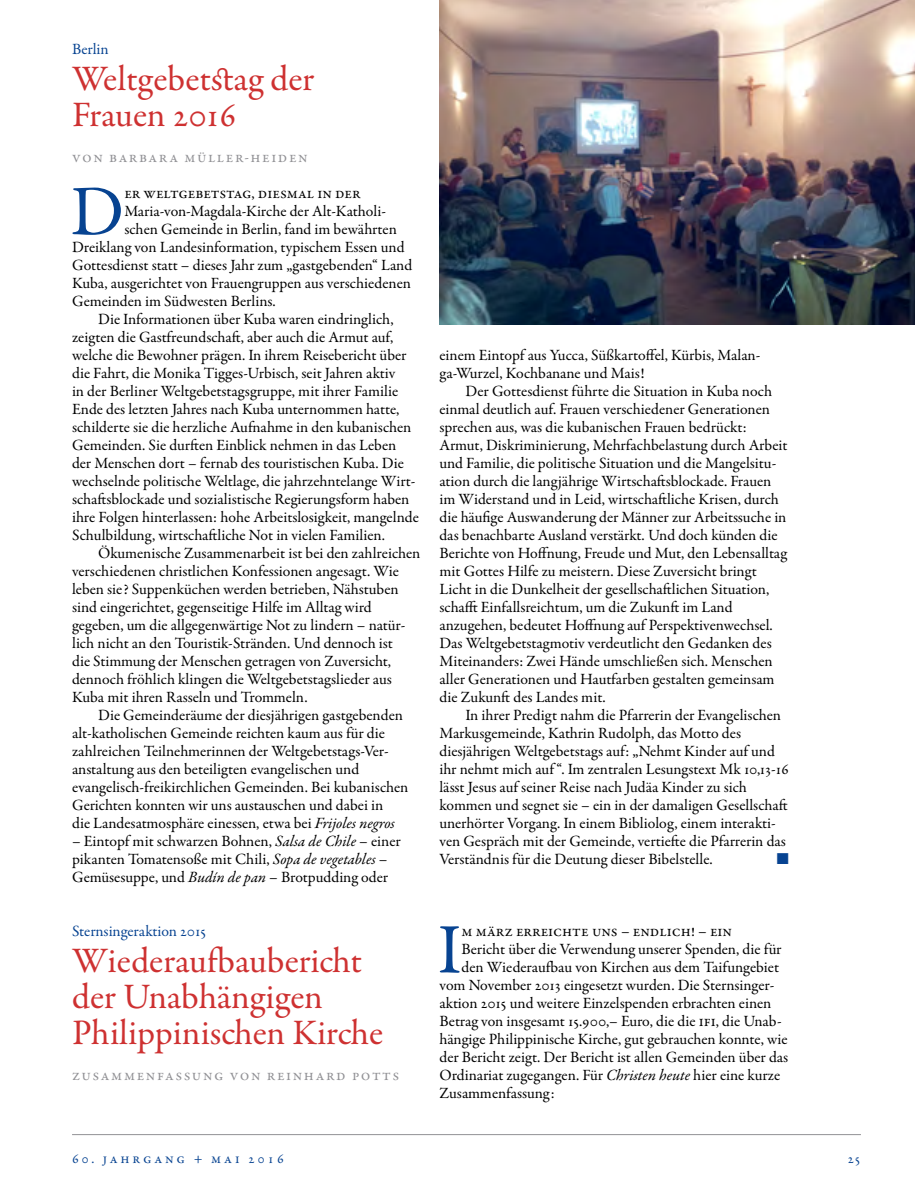
<style>
.page{position:relative;width:915px;height:1191px;background:#fff}
.page>*{position:absolute;margin:0;border:0;box-sizing:border-box;transform-origin:0 0}
.t1{font:71.25px "Garamond Premr Pro";color:#074391}
.t2{font:36px/36px "Garamond Premr Pro";letter-spacing:-.005em;color:#ce3131}
.t3{font:15.75px/18px "Garamond Premr Pro";color:#000}
.t4{font:15.75px "Garamond Premr Pro";letter-spacing:.1em;color:#919195}
.t5{font:15.75px "Garamond Premr Pro";letter-spacing:-.05em;color:#000}
.t6{font:15.75px "Garamond Premr Pro";letter-spacing:-.015em;color:#074391}
.t7{font:15.75px "Zapf Dingbats ITC";color:#074391}
.t8{font:14.25px "Garamond Premr Pro";letter-spacing:.2em;color:#074391}
.s1{font-style:italic}
</style>
<div class="page">
<hr style="left:72px;top:1134px;width:788px;height:1px;background:#919195">
<img style="left:439px;top:0;width:475px;height:324px">
<p class="t6" style="left:72px;top:40px;width:38px">Berlin</p>
<h2 class="t2" style="left:72px;top:62px;width:244px">Weltgebetstag der<br>Frauen 2016</h2>
<p class="t4" style="left:72px;top:148px;width:237px">Von Barbara Müller-Heiden</p>
<h1 class="t1" style="left:70px;top:169px;width:55px">D</h1>
<p class="t3" style="left:124px;top:184px;width:238px">er Weltgebetstag, diesmal in der</p>
<p class="t3" style="left:124px;top:202px;width:263px">Maria-von-Magdala-Kirche der Alt-Katholi-</p>
<p class="t3" style="left:124px;top:220px;width:274px">schen Gemeinde in Berlin, fand im bewährten</p>
<p class="t3" style="left:72px;top:238px;width:334px">Dreiklang von Landesinformation, typischem Essen und</p>
<p class="t3" style="left:72px;top:256px;width:341px">Gottesdienst statt – dieses Jahr zum „gastgebenden“ Land</p>
<p class="t3" style="left:72px;top:274px;width:340px">Kuba, ausgerichtet von Frauengruppen aus verschiedenen</p>
<p class="t3" style="left:72px;top:292px;width:205px">Gemeinden im Südwesten Berlins.</p>
<p class="t3" style="left:98px;top:310px;width:297px">Die Informationen über Kuba waren eindringlich,</p>
<p class="t3" style="left:72px;top:328px;width:323px">zeigten die Gastfreundschaft, aber auch die Armut auf,</p>
<p class="t3" style="left:72px;top:346px;width:336px">welche die Bewohner prägen. In ihrem Reisebericht über</p>
<p class="t3" style="left:72px;top:364px;width:325px">die Fahrt, die Monika Tigges-Urbisch, seit Jahren aktiv</p>
<p class="t3" style="left:72px;top:382px;width:327px">in der Berliner Weltgebetstagsgruppe, mit ihrer Familie</p>
<p class="t3" style="left:72px;top:400px;width:329px">Ende des letzten Jahres nach Kuba unternommen hatte,</p>
<p class="t3" style="left:72px;top:418px;width:341px">schilderte sie die herzliche Aufnahme in den kubanischen</p>
<p class="t3" style="left:72px;top:436px;width:325px">Gemeinden. Sie durften Einblick nehmen in das Leben</p>
<p class="t3" style="left:72px;top:454px;width:333px">der Menschen dort – fernab des touristischen Kuba. Die</p>
<p class="t3" style="left:72px;top:472px;width:345px">wechselnde politische Weltlage, die jahrzehntelange Wirt-</p>
<p class="t3" style="left:72px;top:490px;width:339px">schaftsblockade und sozialistische Regierungsform haben</p>
<p class="t3" style="left:72px;top:508px;width:348px">ihre Folgen hinterlassen: hohe Arbeitslosigkeit, mangelnde</p>
<p class="t3" style="left:72px;top:526px;width:314px">Schulbildung, wirtschaftliche Not in vielen Familien.</p>
<p class="t3" style="left:98px;top:544px;width:324px">Ökumenische Zusammenarbeit ist bei den zahlreichen</p>
<p class="t3" style="left:72px;top:562px;width:328px">verschiedenen christlichen Konfessionen angesagt. Wie</p>
<p class="t3" style="left:72px;top:580px;width:328px">leben sie? Suppenküchen werden betrieben, Nähstuben</p>
<p class="t3" style="left:72px;top:598px;width:301px">sind eingerichtet, gegenseitige Hilfe im Alltag wird</p>
<p class="t3" style="left:72px;top:616px;width:334px">gegeben, um die allgegenwärtige Not zu lindern – natür-</p>
<p class="t3" style="left:72px;top:634px;width:322px">lich nicht an den Touristik-Stränden. Und dennoch ist</p>
<p class="t3" style="left:72px;top:652px;width:320px">die Stimmung der Menschen getragen von Zuversicht,</p>
<p class="t3" style="left:72px;top:670px;width:321px">dennoch fröhlich klingen die Weltgebetstagslieder aus</p>
<p class="t3" style="left:72px;top:688px;width:237px">Kuba mit ihren Rasseln und Trommeln.</p>
<p class="t3" style="left:98px;top:706px;width:306px">Die Gemeinderäume der diesjährigen gastgebenden</p>
<p class="t3" style="left:72px;top:724px;width:314px">alt-katholischen Gemeinde reichten kaum aus für die</p>
<p class="t5" style="left:72px;top:742px;width:318px">zahlreichen Teilnehmerinnen der Weltgebetstags-Ver-</p>
<p class="t3" style="left:72px;top:760px;width:288px">anstaltung aus den beteiligten evangelischen und</p>
<p class="t3" style="left:72px;top:778px;width:338px">evangelisch-freikirchlichen Gemeinden. Bei kubanischen</p>
<p class="t3" style="left:72px;top:796px;width:312px">Gerichten konnten wir uns austauschen und dabei in</p>
<p class="t3" style="left:72px;top:814px;width:324px">die Landesatmosphäre einessen, etwa bei <span class="s1">Frijoles negros</span></p>
<p class="t3" style="left:72px;top:832px;width:330px">– Eintopf mit schwarzen Bohnen, <span class="s1">Salsa de Chile</span> – einer pikanten Tomatensoße mit Chili, <span class="s1">Sopa de vegetables</span> –<br>Gemüsesuppe, und <span class="s1">Budín de pan</span> – Brotpudding oder</p>
<p class="t6" style="left:72px;top:922px;width:136px">Sternsingeraktion 2015</p>
<h2 class="t2" style="left:72px;top:944px;width:313px">Wiederaufbaubericht der Unabhängigen<br>Philippinischen Kirche</h2>
<p class="t4" style="left:72px;top:1066px;width:328px">Zusammenfassung von Reinhard Potts</p>
<p class="t3" style="left:439px;top:346px;width:322px">einem Eintopf aus Yucca, Süßkartoffel, Kürbis, Malan&shy;ga-Wurzel, Kochbanane und Mais!</p>
<p class="t3" style="left:439px;top:382px;width:349px;text-indent:26px">Der Gottesdienst führte die Situation in Kuba noch einmal deutlich auf. Frauen verschiedener Generationen sprechen aus, was die kubanischen Frauen bedrückt:<br>Armut, Diskriminierung, Mehrfachbelastung durch Arbeit und Familie, die politische Situation und die Mangelsitu&shy;ation durch die langjährige Wirtschaftsblockade. Frauen im Widerstand und in Leid, wirtschaftliche Krisen, durch die häufige Auswanderung der Männer zur Arbeitssuche in das benachbarte Ausland verstärkt. Und doch künden die Berichte von Hoffnung, Freude und Mut, den Lebensalltag mit Gottes Hilfe zu meistern. Diese Zuversicht bringt Licht in die Dunkelheit der gesellschaftlichen Situation, schafft Einfallsreichtum, um die Zukunft im Land anzugehen, bedeutet Hoffnung auf Perspektivenwechsel.<br>Das Weltgebetstagmotiv verdeutlicht den Gedanken des Miteinanders: Zwei Hände umschließen sich. Menschen aller Generationen und Hautfarben gestalten gemeinsam die Zukunft des Landes mit.</p>
<p class="t3" style="left:439px;top:706px;width:351px;text-indent:26px">In ihrer Predigt nahm die Pfarrerin der Evangelischen Markusgemeinde, Kathrin Rudolph, das Motto des diesjährigen Weltgebetstags auf: „Nehmt Kinder auf und ihr nehmt mich auf“. Im zentralen Lesungstext Mk 10,13-16 lässt Jesus auf seiner Reise nach Judäa Kinder zu sich kommen und segnet sie – ein in der damaligen Gesellschaft unerhörter Vorgang. In einem Bibliolog, einem interakti&shy;ven Gespräch mit der Gemeinde, vertiefte die Pfarrerin das Verständnis für die Deutung dieser Bibelstelle.</p>
<p class="t7" style="left:776px;top:851px;width:13px">■</p>
<h1 class="t1" style="left:437px;top:907px;width:26px">I</h1>
<p class="t3" style="left:461px;top:922px;width:272px">m März erreichte uns – endlich! – ein</p>
<p class="t3" style="left:461px;top:940px;width:321px">Bericht über die Verwendung unserer Spenden, die für</p>
<p class="t3" style="left:461px;top:958px;width:319px">den Wiederaufbau von Kirchen aus dem Taifungebiet</p>
<p class="t3" style="left:439px;top:976px;width:336px">vom November 2013 eingesetzt wurden. Die Sternsinger-</p>
<p class="t3" style="left:439px;top:994px;width:333px">aktion 2015 und weitere Einzelspenden erbrachten einen</p>
<p class="t3" style="left:439px;top:1012px;width:343px">Betrag von insgesamt 15.900,– Euro, die die IFI, die Unab-</p>
<p class="t3" style="left:439px;top:1030px;width:349px">hängige Philippinische Kirche, gut gebrauchen konnte, wie</p>
<p class="t3" style="left:439px;top:1048px;width:350px">der Bericht zeigt. Der Bericht ist allen Gemeinden über das</p>
<p class="t3" style="left:439px;top:1066px;width:342px">Ordinariat zugegangen. Für <span class="s1">Christen heute</span> hier eine kurze</p>
<p class="t3" style="left:439px;top:1084px;width:116px">Zusammenfassung:</p>
<p class="t8" style="left:72px;top:1149px;width:213px">60. Jahrgang + Mai 2016</p>
<p class="t8" style="left:847px;top:1149px;width:15px">25</p>
</div>
